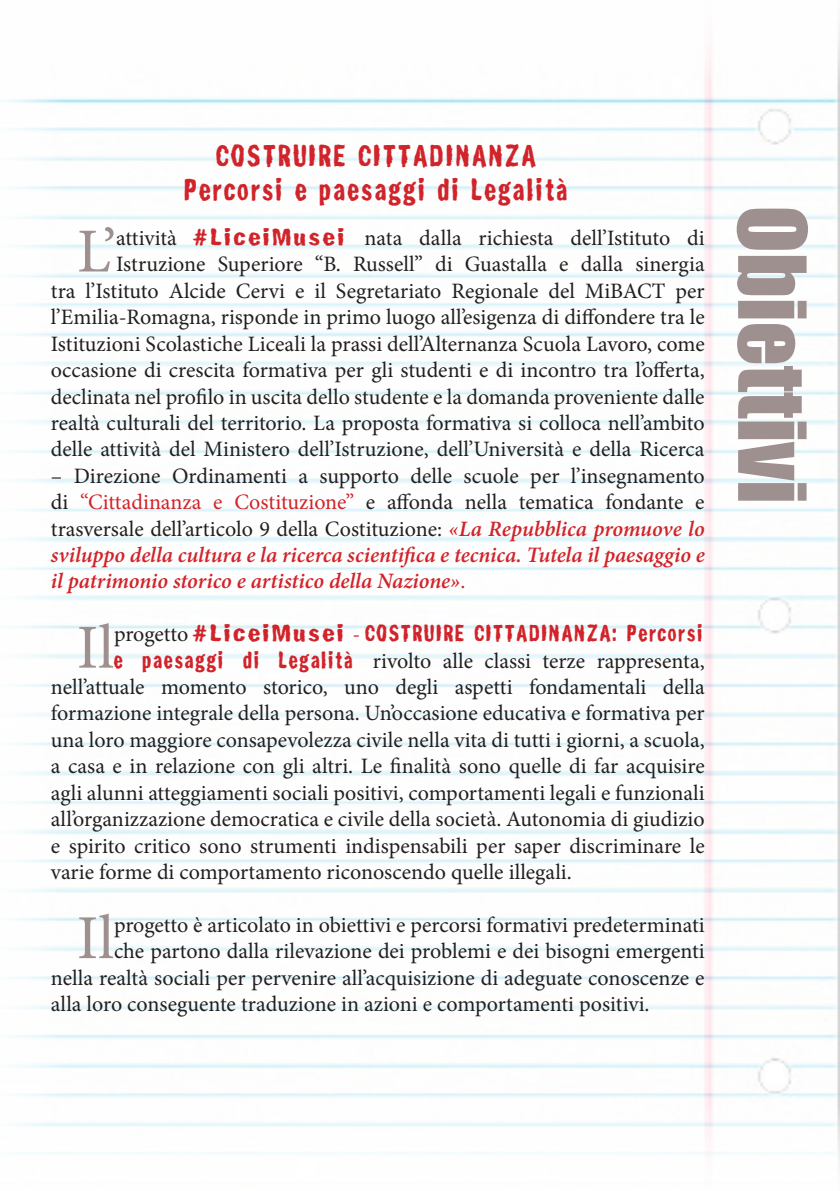
<style>
.page{position:relative;width:840px;height:1191px;background:#fff}
.page>*{position:absolute;margin:0;border:0;box-sizing:border-box;transform-origin:0 0}
.t1{font:86.6px "Impact";color:#9f9090}
.t2{font:62.6px "Minion Pro";color:#9f9090}
.t3{font:28.8px "Franc Gothique Brush";color:#d1232a}
.t4{font:22px/26.4px "Minion Pro";letter-spacing:-.005em;color:#231f20;text-align:right}
.t5{font:22px "Franc Gothique Brush";color:#d1232a;scale:1.37 1}
.s1{font-family:"Franc Gothique Brush";color:#d1232a}
.s2{color:#d1232a}
.s3{font-weight:600;font-style:italic;color:#d1232a}
.s4{font-family:"Minion Pro";color:#231f20}
.s5{font-family:"Minion Pro"}
</style>
<div class="page">
<img style="left:1px;top:30px;width:838px;height:1131px">
<p class="t3" style="left:216px;top:137px;width:324px">COSTRUIRE CITTADINANZA</p>
<p class="t3" style="left:185px;top:172px;width:387px">Percorsi e paesaggi di Legalità</p>
<p class="t2" style="left:77px;top:209px;width:41px">L’</p>
<p class="t4" style="left:51px;top:225px;width:655px">attività <span class="s1">#LiceiMusei</span> nata dalla richiesta dell’Istituto di Istruzione Superiore “B. Russell” di Guastalla e dalla sinergia<br>tra l’Istituto Alcide Cervi e il Segretariato Regionale del MiBACT per l’Emilia-Romagna, risponde in primo luogo all’esigenza di diffondere tra le Istituzioni Scolastiche Liceali la prassi dell’Alternanza Scuola Lavoro, come occasione di crescita formativa per gli studenti e di incontro tra l’offerta, declinata nel profilo in uscita dello studente e la domanda proveniente dalle realtà culturali del territorio. La proposta formativa si colloca nell’ambito delle attività del Ministero dell’Istruzione, dell’Università e della Ricerca</p>
<p class="t4" style="left:51px;top:462px;width:655px;text-align:justify">– Direzione Ordinamenti a supporto delle scuole per l’insegnamento di <span class="s2">“Cittadinanza e Costituzione”</span> e affonda nella tematica fondante e trasversale dell’articolo 9 della Costituzione: <span class="s3">«La Repubblica promuove lo sviluppo della cultura e la ricerca scientifica e tecnica. Tutela il paesaggio e il patrimonio storico e artistico della Nazione»</span><span class="s2">.</span></p>
<p class="t2" style="left:77px;top:605px;width:39px">Il</p>
<p class="t5" style="left:114px;top:619px;width:432px"><span class="s4">progetto</span> #LiceiMusei <span class="s5">-</span> COSTRUIRE CITTADINANZA: Percorsi</p>
<p class="t4" style="left:114px;top:647px;width:591px"><span class="s1">e paesaggi di Legalità</span> rivolto alle classi terze rappresenta,</p>
<p class="t4" style="left:51px;top:674px;width:655px">nell’attuale momento storico, uno degli aspetti fondamentali della</p>
<p class="t4" style="left:51px;top:700px;width:655px">formazione integrale della persona. Un’occasione educativa e formativa per</p>
<p class="t4" style="left:51px;top:726px;width:655px">una loro maggiore consapevolezza civile nella vita di tutti i giorni, a scuola,</p>
<p class="t4" style="left:51px;top:753px;width:655px">a casa e in relazione con gli altri. Le finalità sono quelle di far acquisire</p>
<p class="t4" style="left:51px;top:779px;width:655px">agli alunni atteggiamenti sociali positivi, comportamenti legali e funzionali</p>
<p class="t4" style="left:51px;top:806px;width:655px">all’organizzazione democratica e civile della società. Autonomia di giudizio</p>
<p class="t4" style="left:51px;top:832px;width:655px">e spirito critico sono strumenti indispensabili per saper discriminare le</p>
<p class="t4" style="left:51px;top:858px;width:522px">varie forme di comportamento riconoscendo quelle illegali.</p>
<p class="t2" style="left:77px;top:896px;width:39px">Il</p>
<p class="t4" style="left:114px;top:911px;width:592px">progetto è articolato in obiettivi e percorsi formativi predeterminati</p>
<p class="t4" style="left:114px;top:938px;width:591px">che partono dalla rilevazione dei problemi e dei bisogni emergenti</p>
<p class="t4" style="left:51px;top:964px;width:655px">nella realtà sociali per pervenire all’acquisizione di adeguate conoscenze e</p>
<p class="t4" style="left:51px;top:990px;width:599px">alla loro conseguente traduzione in azioni e comportamenti positivi.</p>
<p class="t1" style="left:838px;top:206px;width:300px;rotate:90deg">Obiettivi</p>
</div>
